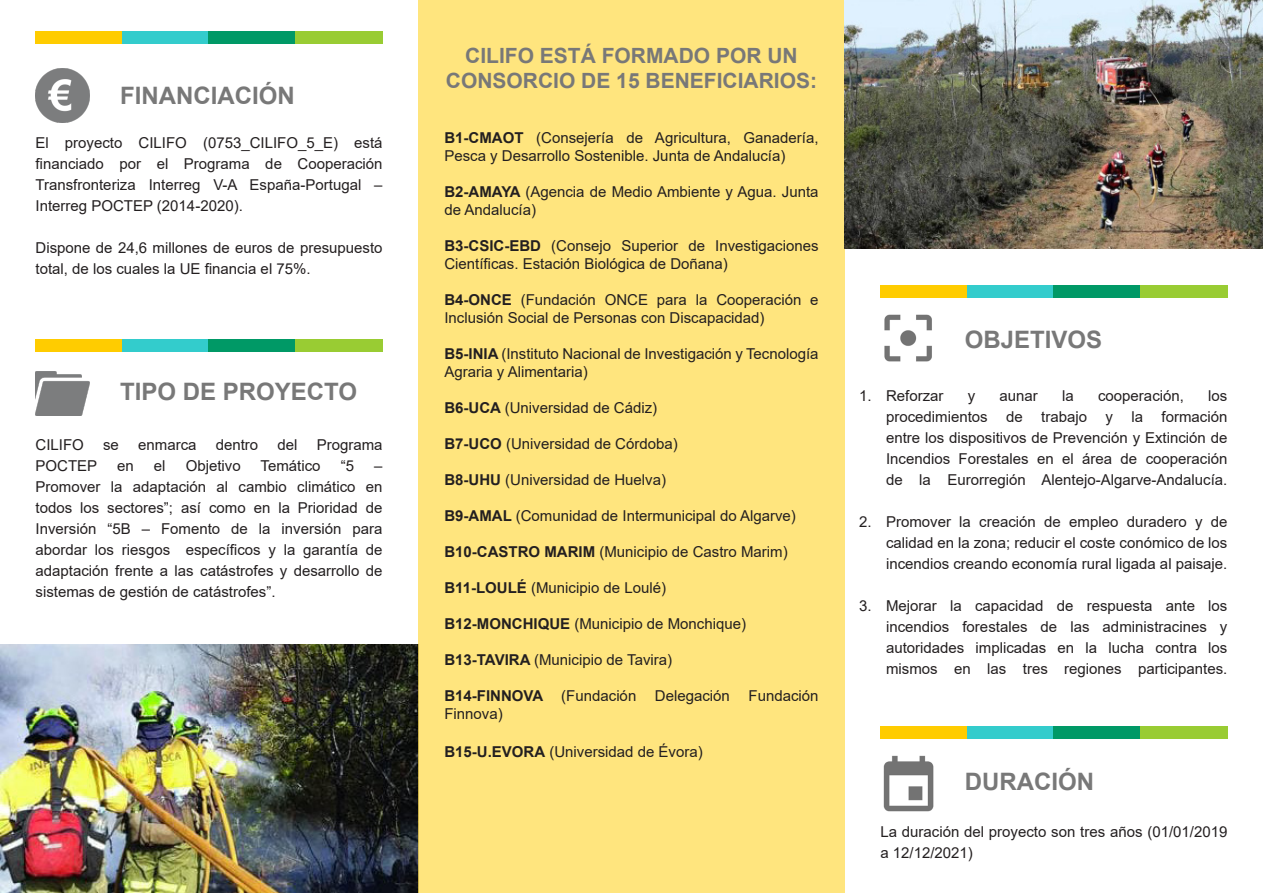
<style>
.page{position:relative;width:1263px;height:893px;background:#fff}
.page>*{position:absolute;margin:0;border:0;box-sizing:border-box;transform-origin:0 0}
.t1{font:700 24px "Arial";color:#787878}
.t2{font:700 21px/25.2px "Arial";color:#787878;text-align:center}
.t3{font:15px/21px "Arial";color:#231f20}
.s1{font-weight:700}
</style>
<div class="page">
<div style="left:36px;top:31px;width:87px;height:13px;background:#fc0"></div>
<div style="left:123px;top:31px;width:87px;height:13px;background:#3cc"></div>
<div style="left:208px;top:31px;width:87px;height:13px;background:#096"></div>
<div style="left:295px;top:31px;width:88px;height:13px;background:#9c3"></div>
<img style="left:36px;top:68px;width:54px;height:54px">
<div style="left:36px;top:339px;width:87px;height:12px;background:#fc0"></div>
<div style="left:123px;top:339px;width:87px;height:12px;background:#3cc"></div>
<div style="left:208px;top:339px;width:87px;height:12px;background:#096"></div>
<div style="left:295px;top:339px;width:88px;height:12px;background:#9c3"></div>
<img style="left:36px;top:372px;width:54px;height:43px">
<img style="left:0;top:644px;width:418px;height:249px">
<div style="left:418px;top:0;width:427px;height:893px;background:#ffe57e"></div>
<img style="left:845px;top:0;width:418px;height:249px">
<div style="left:880px;top:285px;width:87px;height:13px;background:#fc0"></div>
<div style="left:967px;top:285px;width:88px;height:13px;background:#3cc"></div>
<div style="left:1053px;top:285px;width:87px;height:13px;background:#096"></div>
<div style="left:1140px;top:285px;width:87px;height:13px;background:#9c3"></div>
<img style="left:884px;top:314px;width:48px;height:48px">
<div style="left:880px;top:726px;width:87px;height:13px;background:#fc0"></div>
<div style="left:967px;top:726px;width:88px;height:13px;background:#3cc"></div>
<div style="left:1053px;top:726px;width:87px;height:13px;background:#096"></div>
<div style="left:1140px;top:726px;width:87px;height:13px;background:#9c3"></div>
<img style="left:883px;top:755px;width:51px;height:57px">
<p class="t1" style="left:120px;top:78px;width:176px">FINANCIACIÓN</p>
<p class="t3" style="left:36px;top:132px;width:349px;text-align:justify">El proyecto CILIFO (0753_CILIFO_5_E) está financiado por el Programa de Cooperación Transfronteriza Interreg V-A España-Portugal – Interreg POCTEP (2014-2020).</p>
<p class="t3" style="left:36px;top:237px;width:349px">Dispone de 24,6 millones de euros de presupuesto total, de los cuales la UE financia el 75%.</p>
<p class="t1" style="left:120px;top:374px;width:238px">TIPO DE PROYECTO</p>
<p class="t3" style="left:36px;top:434px;width:50px">CILIFO</p>
<p class="t3" style="left:103px;top:434px;width:17px">se</p>
<p class="t3" style="left:138px;top:434px;width:60px">enmarca</p>
<p class="t3" style="left:216px;top:434px;width:44px">dentro</p>
<p class="t3" style="left:277px;top:434px;width:22px">del</p>
<p class="t3" style="left:317px;top:434px;width:67px">Programa</p>
<p class="t3" style="left:36px;top:455px;width:63px">POCTEP</p>
<p class="t3" style="left:117px;top:455px;width:18px">en</p>
<p class="t3" style="left:154px;top:455px;width:13px">el</p>
<p class="t3" style="left:186px;top:455px;width:57px">Objetivo</p>
<p class="t3" style="left:261px;top:455px;width:62px">Temático</p>
<p class="t3" style="left:341px;top:455px;width:15px">“5</p>
<p class="t3" style="left:36px;top:455px;width:349px;text-align:justify;text-indent:339px">– Promover la adaptación al cambio climático en todos los sectores”; así como en la Prioridad de Inversión “5B – Fomento de la inversión para abordar los riesgos específicos y la garantía de adaptación frente a las catástrofes y desarrollo de sistemas de gestión de catástrofes”.</p>
<p class="t2" style="left:446px;top:43px;width:373px">CILIFO ESTÁ FORMADO POR UN<br>CONSORCIO DE 15 BENEFICIARIOS:</p>
<p class="t3" style="left:444px;top:129px;width:376px;line-height:18px"><span class="s1">B1-CMAOT</span> (Consejería de Agricultura, Ganadería,<br>Pesca y Desarrollo Sostenible. Junta de Andalucía)</p>
<p class="t3" style="left:444px;top:183px;width:376px;line-height:18px"><span class="s1">B2-AMAYA</span> (Agencia de Medio Ambiente y Agua. Junta de Andalucía)</p>
<p class="t3" style="left:444px;top:237px;width:376px;line-height:18px"><span class="s1">B3-CSIC-EBD</span> (Consejo Superior de Investigaciones<br>Científicas. Estación Biológica de Doñana)</p>
<p class="t3" style="left:444px;top:291px;width:376px;line-height:18px"><span class="s1">B4-ONCE</span> (Fundación ONCE para la Cooperación e<br>Inclusión Social de Personas con Discapacidad)</p>
<p class="t3" style="left:444px;top:345px;width:376px;line-height:18px"><span class="s1">B5-INIA</span> (Instituto Nacional de Investigación y Tecnología<br>Agraria y Alimentaria)</p>
<p class="t3" style="left:444px;top:397px;width:214px"><span class="s1">B6-UCA</span> (Universidad de Cádiz)</p>
<p class="t3" style="left:444px;top:433px;width:235px"><span class="s1">B7-UCO</span> (Universidad de Córdoba)</p>
<p class="t3" style="left:444px;top:469px;width:223px"><span class="s1">B8-UHU</span> (Universidad de Huelva)</p>
<p class="t3" style="left:444px;top:505px;width:353px"><span class="s1">B9-AMAL</span> (Comunidad de Intermunicipal do Algarve)</p>
<p class="t3" style="left:444px;top:541px;width:345px"><span class="s1">B10-CASTRO MARIM</span> (Municipio de Castro Marim)</p>
<p class="t3" style="left:444px;top:577px;width:223px"><span class="s1">B11-LOULÉ</span> (Municipio de Loulé)</p>
<p class="t3" style="left:444px;top:613px;width:303px"><span class="s1">B12-MONCHIQUE</span> (Municipio de Monchique)</p>
<p class="t3" style="left:444px;top:649px;width:229px"><span class="s1">B13-TAVIRA</span> (Municipio de Tavira)</p>
<p class="t3" style="left:444px;top:687px;width:376px;line-height:18px"><span class="s1">B14-FINNOVA</span> (Fundación Delegación Fundación<br>Finnova)</p>
<p class="t3" style="left:444px;top:741px;width:260px"><span class="s1">B15-U.EVORA</span> (Universidad de Évora)</p>
<p class="t1" style="left:965px;top:323px;width:139px">OBJETIVOS</p>
<p class="t3" style="left:859px;top:385px;width:86px">1. Reforzar</p>
<p class="t3" style="left:968px;top:385px;width:9px">y</p>
<p class="t3" style="left:999px;top:385px;width:40px">aunar</p>
<p class="t3" style="left:1062px;top:385px;width:13px">la</p>
<p class="t3" style="left:1098px;top:385px;width:87px">cooperación,</p>
<p class="t3" style="left:886px;top:385px;width:343px;text-align:justify;text-indent:322px">los procedimientos de trabajo y la formación entre los dispositivos de Prevención y Extinción de Incendios Forestales en el área de cooperación de la Eurorregión Alentejo-Algarve-Andalucía.</p>
<p class="t3" style="left:886px;top:511px;width:343px;text-align:justify;text-indent:-27px">2. Promover la creación de empleo duradero y de calidad en la zona; reducir el coste conómico de los incendios creando economía rural ligada al paisaje.</p>
<p class="t3" style="left:886px;top:595px;width:343px;text-align:justify;text-indent:-27px">3. Mejorar la capacidad de respuesta ante los incendios forestales de las administracines y autoridades implicadas en la lucha contra los mismos en las tres regiones participantes.</p>
<p class="t1" style="left:965px;top:764px;width:131px">DURACIÓN</p>
<p class="t3" style="left:880px;top:821px;width:349px">La duración del proyecto son tres años (01/01/2019 a 12/12/2021)</p>
</div>
